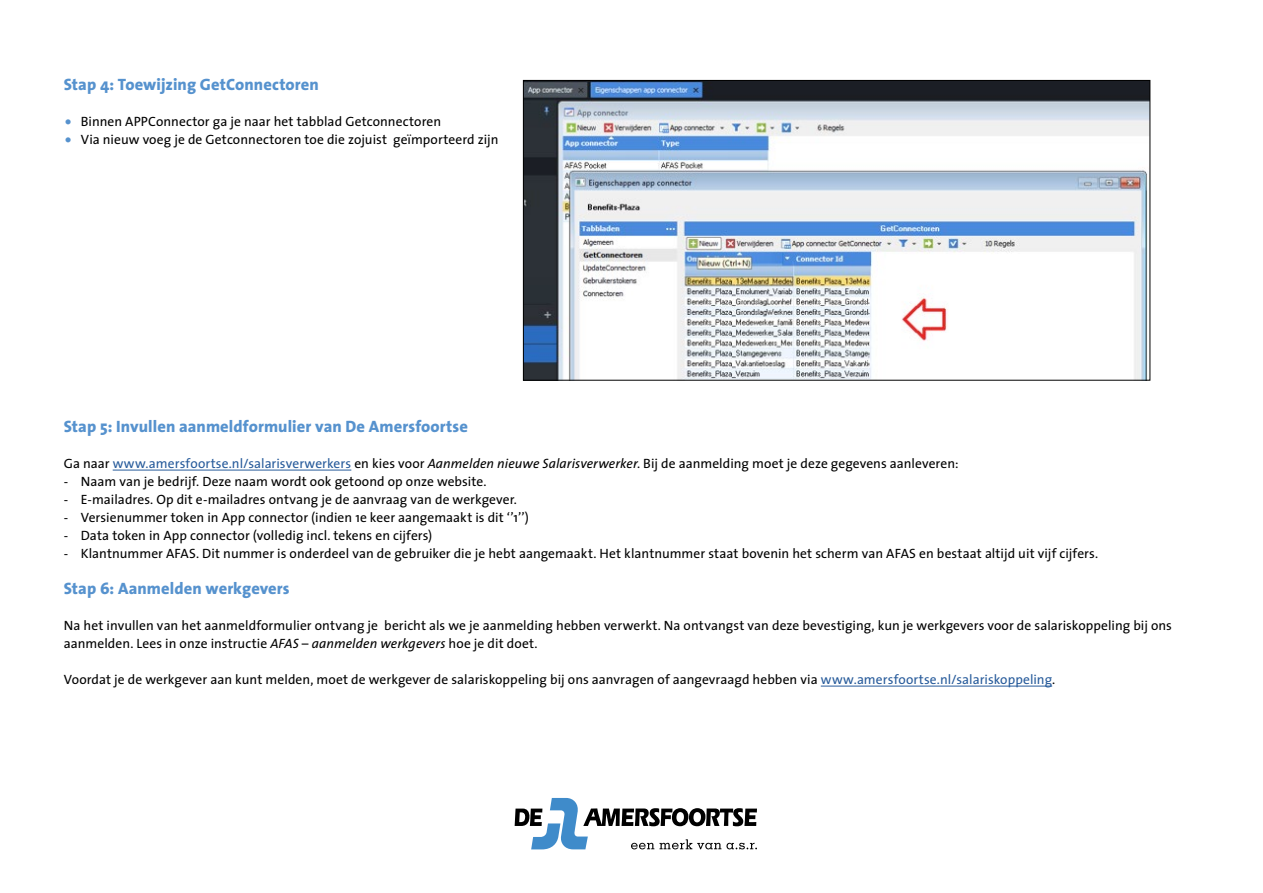
<style>
.page{position:relative;width:1263px;height:893px;background:#fff}
.page>*{position:absolute;margin:0;border:0;box-sizing:border-box;transform-origin:0 0}
._1-Subkop{font:800 16.5px "The Sans";letter-spacing:.005em;color:#5692ce}
._0-Platte_tekst{font:13.5px/18px "The Sans";letter-spacing:.005em;color:#000}
._4-Platte_tekst_insp{font:13.5px "The Sans";letter-spacing:.005em;color:#000}
.s1{font-size:21px;color:#5692ce}
.s2{color:#275b9b}
.s3{font-style:italic}
</style>
<div class="page">
<svg style="left:515px;top:798px;width:242px;height:51px"></svg>
<hr style="left:113px;top:470px;width:238px;height:1px;background:#275b9b">
<hr style="left:821px;top:686px;width:231px;height:1px;background:#275b9b">
<img style="left:525px;top:82px;width:623px;height:297px">
<p class="_1-Subkop" style="left:64px;top:70px;width:257px">Stap 4: Toewijzing GetConnectoren</p>
<p class="_4-Platte_tekst_insp" style="left:64px;top:110px;width:379px"><span class="s1">•</span> Binnen APPConnector ga je naar het tabblad Getconnectoren</p>
<p class="_4-Platte_tekst_insp" style="left:64px;top:128px;width:436px"><span class="s1">•</span> Via nieuw voeg je de Getconnectoren toe die zojuist geïmporteerd zijn</p>
<p class="_1-Subkop" style="left:64px;top:412px;width:406px">Stap 5: Invullen aanmeldformulier van De Amersfoortse</p>
<p class="_0-Platte_tekst" style="left:64px;top:454px;width:896px">Ga naar <span class="s2">www.amersfoortse.nl/salarisverwerkers</span> en kies voor <span class="s3">Aanmelden nieuwe Salarisverwerker</span>. Bij de aanmelding moet je deze gegevens aanleveren:</p>
<p class="_4-Platte_tekst_insp" style="left:64px;top:470px;width:424px">- Naam van je bedrijf. Deze naam wordt ook getoond op onze website.</p>
<p class="_4-Platte_tekst_insp" style="left:64px;top:488px;width:455px">- E-mailadres. Op dit e-mailadres ontvang je de aanvraag van de werkgever.</p>
<p class="_4-Platte_tekst_insp" style="left:64px;top:506px;width:466px">- Versienummer token in App connector (indien 1e keer aangemaakt is dit ‘’1’’)</p>
<p class="_4-Platte_tekst_insp" style="left:64px;top:524px;width:370px">- Data token in App connector (volledig incl. tekens en cijfers)</p>
<p class="_4-Platte_tekst_insp" style="left:64px;top:542px;width:1036px">- Klantnummer AFAS. Dit nummer is onderdeel van de gebruiker die je hebt aangemaakt. Het klantnummer staat bovenin het scherm van AFAS en bestaat altijd uit vijf cijfers.</p>
<p class="_1-Subkop" style="left:64px;top:574px;width:227px">Stap 6: Aanmelden werkgevers</p>
<p class="_0-Platte_tekst" style="left:64px;top:616px;width:1110px">Na het invullen van het aanmeldformulier ontvang je bericht als we je aanmelding hebben verwerkt. Na ontvangst van deze bevestiging, kun je werkgevers voor de salariskoppeling bij ons aanmelden. Lees in onze instructie <span class="s3">AFAS – aanmelden werkgevers</span> hoe je dit doet.</p>
<p class="_0-Platte_tekst" style="left:64px;top:670px;width:993px">Voordat je de werkgever aan kunt melden, moet de werkgever de salariskoppeling bij ons aanvragen of aangevraagd hebben via <span class="s2">www.amersfoortse.nl/salariskoppeling</span>.</p>
</div>
